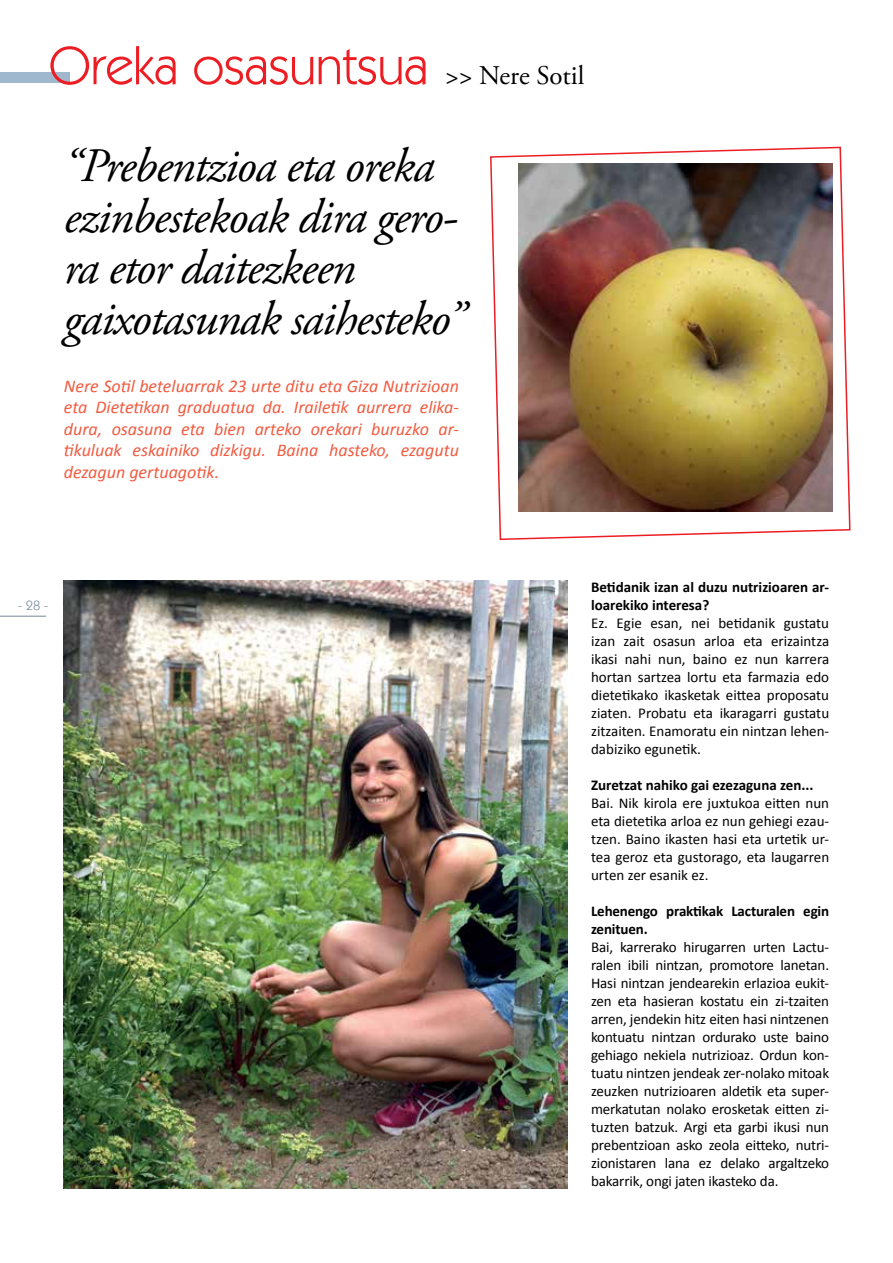
<style>
.page{position:relative;width:893px;height:1263px;background:#fff}
.page>*{position:absolute;margin:0;border:0;box-sizing:border-box;transform-origin:0 0}
.t1{font:54px "Kabel IT Cby BT";color:#ed1d24}
.t2{font:italic 48px/51px "Adobe Garamond Pro";letter-spacing:-.025em;color:#000}
.t3{font:italic 18px/21.6px "Calibri";color:#f15b40;text-align:justify}
.t4{font:15px/18px "Calibri";letter-spacing:-.01em;color:#000;text-align:justify}
.t5{font:700 15px/18px "Calibri";letter-spacing:-.01em;color:#000}
.t6{font:13.5px "Kabel IT Cby BT";color:#748797}
.s1{font-family:"Adobe Garamond Pro";font-size:27px;color:#000}
</style>
<div class="page">
<hr style="left:0;top:616px;width:46px;height:1px;background:#748797">
<div style="left:0;top:72px;width:69px;height:11px;background:#9fb8cd"></div>
<svg style="left:490px;top:146px;width:361px;height:394px"></svg>
<img style="left:519px;top:163px;width:313px;height:348px">
<img style="left:64px;top:580px;width:503px;height:608px">
<h1 class="t1" style="left:49px;top:32px;width:537px">Oreka osasuntsua <span class="s1">&gt;&gt; Nere Sotil</span></h1>
<h2 class="t2" style="left:64px;top:142px;width:403px">“Prebentzioa eta oreka ezinbestekoak dira gero&shy;ra etor daitezkeen gaixotasunak saihesteko”</h2>
<p class="t3" style="left:64px;top:374px;width:397px">Nere Sotil beteluarrak 23 urte ditu eta Giza Nutrizioan eta Dietetikan graduatua da. Irailetik aurrera elika&shy;dura, osasuna eta bien arteko orekari buruzko ar&shy;tikuluak eskainiko dizkigu. Baina hasteko, ezagutu dezagun gertuagotik.</p>
<p class="t6" style="left:18px;top:597px;width:32px">- 28 -</p>
<p class="t5" style="left:591px;top:578px;width:240px">Betidanik izan al duzu nutrizioaren ar&shy;loarekiko interesa?</p>
<p class="t4" style="left:591px;top:614px;width:240px">Ez. Egie esan, nei betidanik gustatu izan zait osasun arloa eta erizaintza ikasi nahi nun, baino ez nun karrera hortan sartzea lortu eta farmazia edo dietetikako ikasketak eittea proposatu ziaten. Probatu eta ikaragarri gustatu zitzaiten. Enamoratu ein nintzan lehen&shy;dabiziko egunetik.</p>
<p class="t5" style="left:591px;top:776px;width:224px">Zuretzat nahiko gai ezezaguna zen...</p>
<p class="t4" style="left:591px;top:794px;width:240px">Bai. Nik kirola ere juxtukoa eitten nun eta dietetika arloa ez nun gehiegi ezau&shy;tzen. Baino ikasten hasi eta urtetik ur&shy;tea geroz eta gustorago, eta laugarren urten zer esanik ez.</p>
<p class="t5" style="left:591px;top:902px;width:240px">Lehenengo praktikak Lacturalen egin zenituen.</p>
<p class="t4" style="left:591px;top:938px;width:240px">Bai, karrerako hirugarren urten Lactu&shy;ralen ibili nintzan, promotore lanetan.<br>Hasi nintzan jendearekin erlazioa eukit&shy;zen eta hasieran kostatu ein zi-tzaiten arren, jendekin hitz eiten hasi nintzenen kontuatu nintzan ordurako uste baino gehiago nekiela nutrizioaz. Ordun kon&shy;tuatu nintzen jendeak zer-nolako mitoak zeuzken nutrizioaren aldetik eta super&shy;merkatutan nolako erosketak eitten zi&shy;tuzten batzuk. Argi eta garbi ikusi nun prebentzioan asko zeola eitteko, nutri&shy;zionistaren lana ez delako argaltzeko bakarrik, ongi jaten ikasteko da.</p>
</div>
